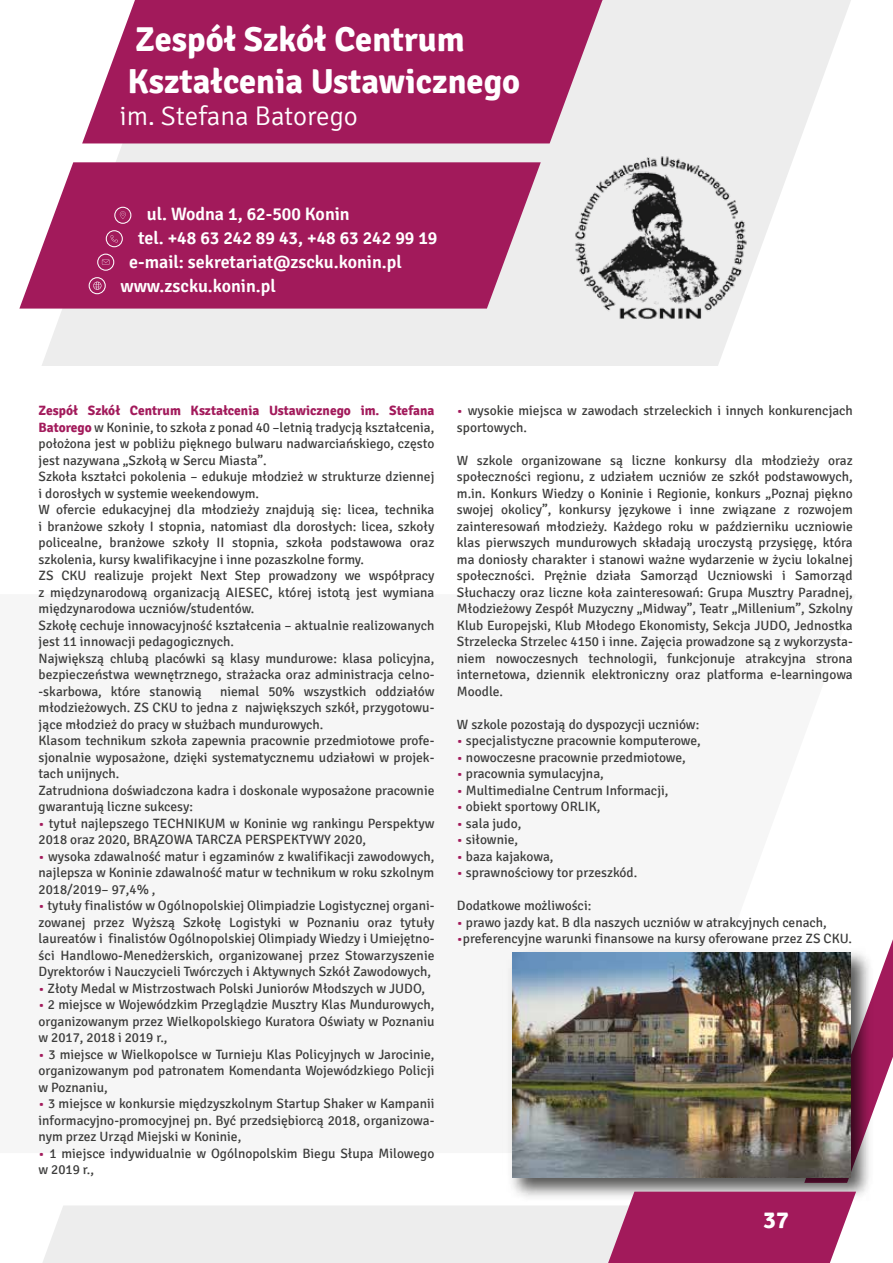
<style>
.page{position:relative;width:893px;height:1263px;background:#fff}
.page>*{position:absolute;margin:0;border:0;box-sizing:border-box;transform-origin:0 0}
.t1{font:700 34.5px/41.4px "Signika";color:#fff}
.t2{font:300 27px "Signika";color:#fff}
.t3{font:700 24px "Signika";color:#fff}
.t4{font:600 18px "Signika";color:#fff}
.t5{font:13.5px/16.5px "Signika";color:#3c3c3b;text-align:justify}
.s1{font-weight:700;color:#a21a5b}
.s2{color:#a21a5b}
</style>
<div class="page">
<svg style="left:878px;top:939px;width:15px;height:159px"></svg>
<svg style="left:42px;top:0;width:809px;height:366px;fill:#ededed"></svg>
<svg style="left:82px;top:0;width:520px;height:143px;fill:#a21a5b"></svg>
<svg style="left:19px;top:162px;width:522px;height:147px;fill:#a21a5b"></svg>
<svg style="left:114px;top:207px;width:17px;height:17px"></svg>
<svg style="left:106px;top:230px;width:17px;height:17px"></svg>
<svg style="left:97px;top:254px;width:17px;height:17px"></svg>
<svg style="left:89px;top:277px;width:17px;height:17px"></svg>
<img style="left:507px;top:948px;width:371px;height:248px">
<img style="left:512px;top:952px;width:339px;height:226px">
<img style="left:571px;top:151px;width:181px;height:169px">
<svg style="left:43px;top:1191px;width:813px;height:72px"></svg>
<p class="t1" style="left:128px;top:19px;width:394px">Zespół Szkół Centrum<br>Kształcenia Ustawicznego</p>
<p class="t2" style="left:120px;top:101px;width:239px">im. Stefana Batorego</p>
<p class="t4" style="left:147px;top:204px;width:204px">ul. Wodna 1, 62-500 Konin</p>
<p class="t4" style="left:138px;top:228px;width:301px">tel. +48 63 242 89 43, +48 63 242 99 19</p>
<p class="t4" style="left:129px;top:252px;width:274px">e-mail: sekretariat@zscku.konin.pl</p>
<p class="t4" style="left:120px;top:276px;width:157px">www.zscku.konin.pl</p>
<p class="t5" style="left:39px;top:403px;width:397px;text-align:left"><span class="s1">Zespół Szkół Centrum Kształcenia Ustawicznego im. Stefana Batorego</span> w Koninie, to szkoła z ponad 40 –letnią tradycją kształcenia, położona jest w pobliżu pięknego bulwaru nadwarciańskiego, często jest nazywana „Szkołą w Sercu Miasta”.<br>Szkoła kształci pokolenia – edukuje młodzież w strukturze dziennej i dorosłych w systemie weekendowym.<br>W ofercie edukacyjnej dla młodzieży znajdują się: licea, technika i branżowe szkoły I stopnia, natomiast dla dorosłych: licea, szkoły policealne, branżowe szkoły II stopnia, szkoła podstawowa oraz szkolenia, kursy kwalifikacyjne i inne pozaszkolne formy.<br>ZS CKU realizuje projekt Next Step prowadzony we współpracy z międzynarodową organizacją AIESEC, której istotą jest wymiana międzynarodowa uczniów/studentów.<br>Szkołę cechuje innowacyjność kształcenia – aktualnie realizowanych jest 11 innowacji pedagogicznych.<br>Największą chlubą placówki są klasy mundurowe: klasa policyjna, bezpieczeństwa wewnętrznego, strażacka oraz administracja celno--skarbowa, które stanowią</p>
<p class="t5" style="left:39px;top:683px;width:397px;text-align:left;text-indent:181px">niemal 50% wszystkich oddziałów młodzieżowych. ZS CKU to jedna z największych szkół, przygotowu&shy;jące młodzież do pracy w służbach mundurowych.<br>Klasom technikum szkoła zapewnia pracownie przedmiotowe profe&shy;sjonalnie wyposażone, dzięki systematycznemu udziałowi w projek&shy;tach unijnych.<br>Zatrudniona doświadczona kadra i doskonale wyposażone pracownie gwarantują liczne sukcesy:</p>
<p class="t5" style="left:39px;top:815px;width:397px"><span class="s2">•</span> tytuł najlepszego TECHNIKUM w Koninie wg rankingu Perspektyw<br>2018 oraz 2020, BRĄZOWA TARCZA PERSPEKTYWY 2020,</p>
<p class="t5" style="left:39px;top:848px;width:397px"><span class="s2">•</span> wysoka zdawalność matur i egzaminów z kwalifikacji zawodowych, najlepsza w Koninie zdawalność matur w technikum w roku szkolnym 2018/2019– 97,4% ,</p>
<p class="t5" style="left:39px;top:898px;width:397px"><span class="s2">•</span> tytuły finalistów w Ogólnopolskiej Olimpiadzie Logistycznej organi&shy;zowanej przez Wyższą Szkołę Logistyki w Poznaniu oraz tytuły laureatów i finalistów Ogólnopolskiej Olimpiady Wiedzy i Umiejętno&shy;ści Handlowo-Menedżerskich, organizowanej przez Stowarzyszenie Dyrektorów i Nauczycieli Twórczych i Aktywnych Szkół Zawodowych,</p>
<p class="t5" style="left:39px;top:980px;width:388px"><span class="s2">•</span> Złoty Medal w Mistrzostwach Polski Juniorów Młodszych w JUDO,</p>
<p class="t5" style="left:39px;top:997px;width:397px"><span class="s2">•</span> 2 miejsce w Wojewódzkim Przeglądzie Musztry Klas Mundurowych, organizowanym przez Wielkopolskiego Kuratora Oświaty w Poznaniu w 2017, 2018 i 2019 r.,</p>
<p class="t5" style="left:39px;top:1046px;width:397px"><span class="s2">•</span> 3 miejsce w Wielkopolsce w Turnieju Klas Policyjnych w Jarocinie, organizowanym pod patronatem Komendanta Wojewódzkiego Policji w Poznaniu,</p>
<p class="t5" style="left:39px;top:1096px;width:397px"><span class="s2">•</span> 3 miejsce w konkursie międzyszkolnym Startup Shaker w Kampanii informacyjno-promocyjnej pn. Być przedsiębiorcą 2018, organizowa&shy;nym przez Urząd Miejski w Koninie,</p>
<p class="t5" style="left:39px;top:1145px;width:397px"><span class="s2">•</span> 1 miejsce indywidualnie w Ogólnopolskim Biegu Słupa Milowego w 2019 r.,</p>
<p class="t5" style="left:457px;top:403px;width:397px"><span class="s2">•</span> wysokie miejsca w zawodach strzeleckich i innych konkurencjach sportowych.</p>
<p class="t5" style="left:457px;top:452px;width:397px">W szkole organizowane są liczne konkursy dla młodzieży oraz społeczności regionu, z udziałem uczniów ze szkół podstawowych, m.in. Konkurs Wiedzy o Koninie i Regionie, konkurs „Poznaj piękno swojej okolicy”, konkursy językowe i inne związane z rozwojem zainteresowań młodzieży. Każdego roku w październiku uczniowie klas pierwszych mundurowych składają uroczystą przysięgę, która ma doniosły charakter i stanowi ważne wydarzenie w życiu lokalnej społeczności. Prężnie działa Samorząd Uczniowski i Samorząd Słuchaczy oraz liczne koła zainteresowań: Grupa Musztry Paradnej, Młodzieżowy Zespół Muzyczny „Midway”, Teatr „Millenium”, Szkolny Klub Europejski, Klub Młodego Ekonomisty, Sekcja JUDO, Jednostka Strzelecka Strzelec 4150 i inne. Zajęcia prowadzone są z wykorzysta&shy;niem nowoczesnych technologii, funkcjonuje atrakcyjna strona internetowa, dziennik elektroniczny oraz platforma e-learningowa Moodle.</p>
<p class="t5" style="left:457px;top:716px;width:244px">W szkole pozostają do dyspozycji uczniów:</p>
<p class="t5" style="left:457px;top:733px;width:245px"><span class="s2">•</span> specjalistyczne pracownie komputerowe,</p>
<p class="t5" style="left:457px;top:749px;width:230px"><span class="s2">•</span> nowoczesne pracownie przedmiotowe,</p>
<p class="t5" style="left:457px;top:766px;width:148px"><span class="s2">•</span> pracownia symulacyjna,</p>
<p class="t5" style="left:457px;top:782px;width:213px"><span class="s2">•</span> Multimedialne Centrum Informacji,</p>
<p class="t5" style="left:457px;top:799px;width:145px"><span class="s2">•</span> obiekt sportowy ORLIK,</p>
<p class="t5" style="left:457px;top:815px;width:66px"><span class="s2">•</span> sala judo,</p>
<p class="t5" style="left:457px;top:832px;width:63px"><span class="s2">•</span> siłownie,</p>
<p class="t5" style="left:457px;top:848px;width:98px"><span class="s2">•</span> baza kajakowa,</p>
<p class="t5" style="left:457px;top:865px;width:182px"><span class="s2">•</span> sprawnościowy tor przeszkód.</p>
<p class="t5" style="left:457px;top:898px;width:136px">Dodatkowe możliwości:</p>
<p class="t5" style="left:457px;top:914px;width:371px"><span class="s2">•</span> prawo jazdy kat. B dla naszych uczniów w atrakcyjnych cenach,</p>
<p class="t5" style="left:457px;top:931px;width:396px"><span class="s2">•</span>preferencyjne warunki finansowe na kursy oferowane przez ZS CKU.</p>
<p class="t3" style="left:763px;top:1206px;width:27px">37</p>
</div>
